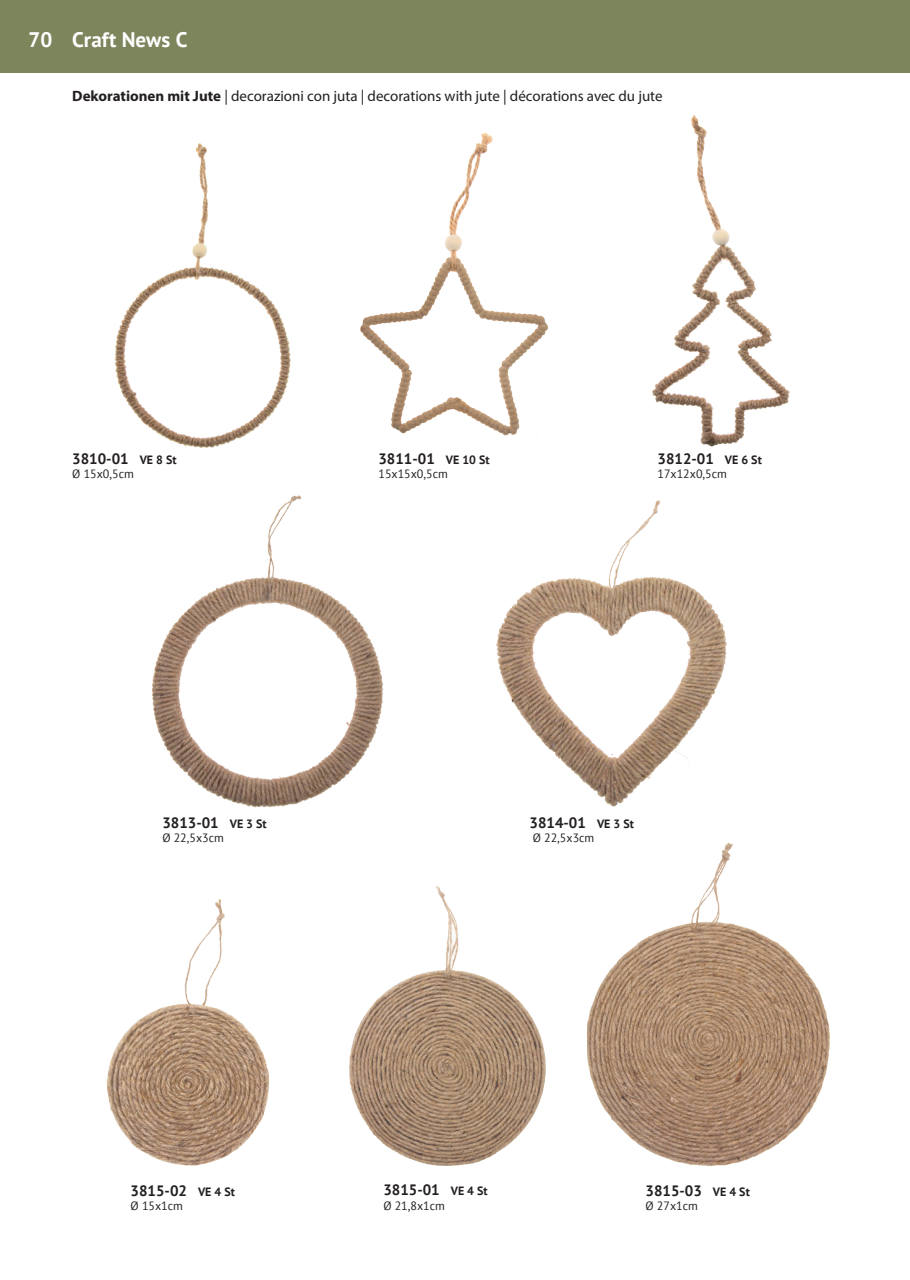
<style>
.page{position:relative;width:910px;height:1280px;background:#fff}
.page>*{position:absolute;margin:0;border:0;box-sizing:border-box;transform-origin:0 0}
.t1{font:700 21px "PT Sans";color:#fff}
.Artikel1{font:700 15px "PT Sans";color:#231f20}
.t2{font:15px "Myriad Pro";color:#231f20}
.Artikel1-2{font:12px "PT Sans";color:#231f20}
.s1{font-weight:700}
.s2{font-size:12px}
</style>
<div class="page">
<div style="left:0;top:0;width:901px;height:72px;background:#7d855c"></div>
<div style="left:901px;top:0;width:9px;height:72px;background:#7d855c"></div>
<img style="left:360px;top:132px;width:189px;height:304px">
<img style="left:115px;top:143px;width:176px;height:305px">
<img style="left:652px;top:115px;width:138px;height:332px">
<img style="left:151px;top:495px;width:232px;height:313px">
<img style="left:349px;top:885px;width:197px;height:281px">
<img style="left:106px;top:899px;width:164px;height:267px">
<img style="left:587px;top:842px;width:243px;height:324px">
<img style="left:496px;top:500px;width:231px;height:307px">
<h1 class="t1" style="left:28px;top:26px;width:160px">70 Craft News C</h1>
<p class="t2" style="left:72px;top:86px;width:592px"><span class="s1">Dekorationen mit Jute</span> | decorazioni con juta | decorations with jute | décorations avec du jute</p>
<p class="Artikel1" style="left:72px;top:449px;width:106px">3810-01 <span class="s2">VE 8 St</span></p>
<p class="Artikel1-2" style="left:72px;top:466px;width:63px">Ø 15x0,5cm</p>
<p class="Artikel1" style="left:378px;top:449px;width:113px">3811-01 <span class="s2">VE 10 St</span></p>
<p class="Artikel1-2" style="left:378px;top:466px;width:71px">15x15x0,5cm</p>
<p class="Artikel1" style="left:657px;top:449px;width:106px">3812-01 <span class="s2">VE 6 St</span></p>
<p class="Artikel1-2" style="left:657px;top:466px;width:71px">17x12x0,5cm</p>
<p class="Artikel1" style="left:162px;top:813px;width:106px">3813-01 <span class="s2">VE 3 St</span></p>
<p class="Artikel1-2" style="left:162px;top:830px;width:63px">Ø 22,5x3cm</p>
<p class="Artikel1" style="left:530px;top:813px;width:106px">3814-01 <span class="s2">VE 3 St</span></p>
<p class="Artikel1-2" style="left:533px;top:830px;width:63px">Ø 22,5x3cm</p>
<p class="Artikel1" style="left:131px;top:1180px;width:106px">3815-02 <span class="s2">VE 4 St</span></p>
<p class="Artikel1-2" style="left:131px;top:1198px;width:54px">Ø 15x1cm</p>
<p class="Artikel1" style="left:383px;top:1180px;width:106px">3815-01 <span class="s2">VE 4 St</span></p>
<p class="Artikel1-2" style="left:383px;top:1197px;width:63px">Ø 21,8x1cm</p>
<p class="Artikel1" style="left:645px;top:1180px;width:106px">3815-03 <span class="s2">VE 4 St</span></p>
<p class="Artikel1-2" style="left:645px;top:1198px;width:54px">Ø 27x1cm</p>
</div>
